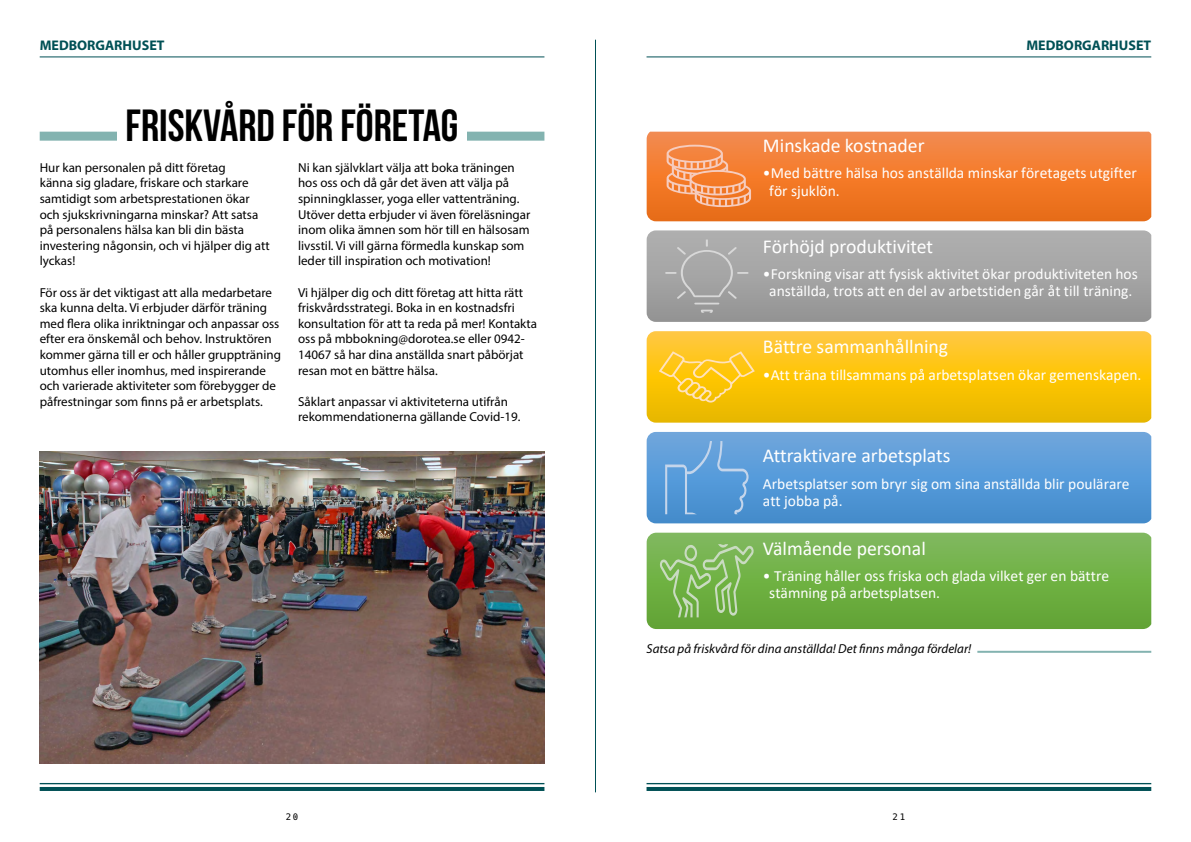
<style>
.page{position:relative;width:1191px;height:842px;background:#fff}
.page>*{position:absolute;margin:0;border:0;box-sizing:border-box;transform-origin:0 0}
.t1{font:45px "Bebas Neue";color:#000}
.t2{font:19.7px "Calibri";color:#fff}
.t3{font:15.5px/17px "Calibri";color:#fff}
.t4{font:700 14px "Myriad Pro";color:#005055}
.t5{font:13px/15.6px "Myriad Pro";color:#000}
.t6{font:italic 13px "Myriad Pro";color:#000}
.t7{font:9px "Hack";color:#000}
</style>
<div class="page">
<hr style="left:40px;top:56px;width:504px;height:1px;background:#005055">
<hr style="left:40px;top:783px;width:504px;height:1px;background:#005055">
<hr style="left:40px;top:787px;width:504px;height:4px;background:#005055">
<div style="left:40px;top:132px;width:504px;height:9px;background:#83b3b0"></div>
<div style="left:117px;top:101px;width:350px;height:46px;background:#fff"></div>
<img style="left:40px;top:452px;width:504px;height:312px">
<hr style="left:595px;top:40px;width:1px;height:752px;background:#005055">
<hr style="left:646px;top:783px;width:505px;height:1px;background:#005055">
<hr style="left:646px;top:787px;width:505px;height:4px;background:#005055">
<svg style="left:646px;top:132px;width:505px;height:89px;background:#f07b2f"></svg>
<svg style="left:666px;top:145px;width:85px;height:62px;background:#f39357"></svg>
<svg style="left:646px;top:230px;width:505px;height:92px;background:#a3a3a3"></svg>
<svg style="left:701px;top:310px;width:12px;height:3px"></svg>
<svg style="left:665px;top:240px;width:83px;height:64px;background:#a9a9a9"></svg>
<svg style="left:646px;top:331px;width:505px;height:92px;background:#f8c215"></svg>
<svg style="left:659px;top:351px;width:96px;height:51px;background:#fcc827"></svg>
<svg style="left:646px;top:432px;width:505px;height:91px;background:#589ad6"></svg>
<svg style="left:665px;top:441px;width:83px;height:73px;background:#629fd9"></svg>
<svg style="left:646px;top:533px;width:505px;height:96px;background:#70af47"></svg>
<svg style="left:659px;top:544px;width:95px;height:73px;background:#81b85e"></svg>
<hr style="left:646px;top:56px;width:505px;height:1px;background:#005055">
<hr style="left:977px;top:651px;width:174px;height:2px;background:#83b3b0">
<p class="t4" style="left:40px;top:36px;width:126px">MEDBORGARHUSET</p>
<h1 class="t1" style="left:126px;top:100px;width:334px">FRISKVÅRD FÖR FÖRETAG</h1>
<p class="t5" style="left:40px;top:159px;width:231px">Hur kan personalen på ditt företag<br>känna sig gladare, friskare och starkare samtidigt som arbetsprestationen ökar och sjukskrivningarna minskar? Att satsa på personalens hälsa kan bli din bästa investering någonsin, och vi hjälper dig att lyckas!</p>
<p class="t5" style="left:40px;top:284px;width:243px">För oss är det viktigast att alla medarbetare ska kunna delta. Vi erbjuder därför träning med flera olika inriktningar och anpassar oss efter era önskemål och behov. Instruktören kommer gärna till er och håller gruppträning utomhus eller inomhus, med inspirerande och varierade aktiviteter som förebygger de påfrestningar som finns på er arbetsplats.</p>
<p class="t5" style="left:298px;top:159px;width:234px">Ni kan självklart välja att boka träningen hos oss och då går det även att välja på spinningklasser, yoga eller vattenträning.<br>Utöver detta erbjuder vi även föreläsningar inom olika ämnen som hör till en hälsosam livsstil. Vi vill gärna förmedla kunskap som leder till inspiration och motivation!</p>
<p class="t5" style="left:298px;top:284px;width:240px">Vi hjälper dig och ditt företag att hitta rätt friskvårdsstrategi. Boka in en kostnadsfri konsultation för att ta reda på mer! Kontakta oss på mbbokning@dorotea.se eller 0942- 14067 så har dina anställda snart påbörjat resan mot en bättre hälsa.</p>
<p class="t5" style="left:298px;top:393px;width:224px">Såklart anpassar vi aktiviteterna utifrån rekommendationerna gällande Covid-19.</p>
<p class="t4" style="left:1026px;top:36px;width:126px">MEDBORGARHUSET</p>
<h2 class="t2" style="left:763px;top:132px;width:163px">Minskade kostnader</h2>
<p class="t3" style="left:769px;top:164px;width:369px;text-indent:-6px">•Med bättre hälsa hos anställda minskar företagets utgifter för sjuklön.</p>
<h2 class="t2" style="left:763px;top:232px;width:172px">Förhöjd produktivitet</h2>
<p class="t3" style="left:763px;top:265px;width:376px;text-align:center">•Forskning visar att fysisk aktivitet ökar produktiviteten hos anställda, trots att en del av arbetstiden går åt till träning.</p>
<h2 class="t2" style="left:763px;top:333px;width:187px">Bättre sammanhållning</h2>
<p class="t3" style="left:763px;top:366px;width:380px">•Att träna tillsammans på arbetsplatsen ökar gemenskapen.</p>
<h2 class="t2" style="left:763px;top:442px;width:189px">Attraktivare arbetsplats</h2>
<p class="t3" style="left:763px;top:474px;width:368px">Arbetsplatser som bryr sig om sina anställda blir poulärare att jobba på.</p>
<h2 class="t2" style="left:763px;top:535px;width:164px">Välmående personal</h2>
<p class="t3" style="left:769px;top:567px;width:341px;text-indent:-6px">• Träning håller oss friska och glada vilket ger en bättre stämning på arbetsplatsen.</p>
<p class="t6" style="left:646px;top:641px;width:326px">Satsa på friskvård för dina anställda! Det finns många fördelar!</p>
<p class="t7" style="left:286px;top:811px;width:14px">20</p>
<p class="t7" style="left:892px;top:811px;width:14px">21</p>
</div>
